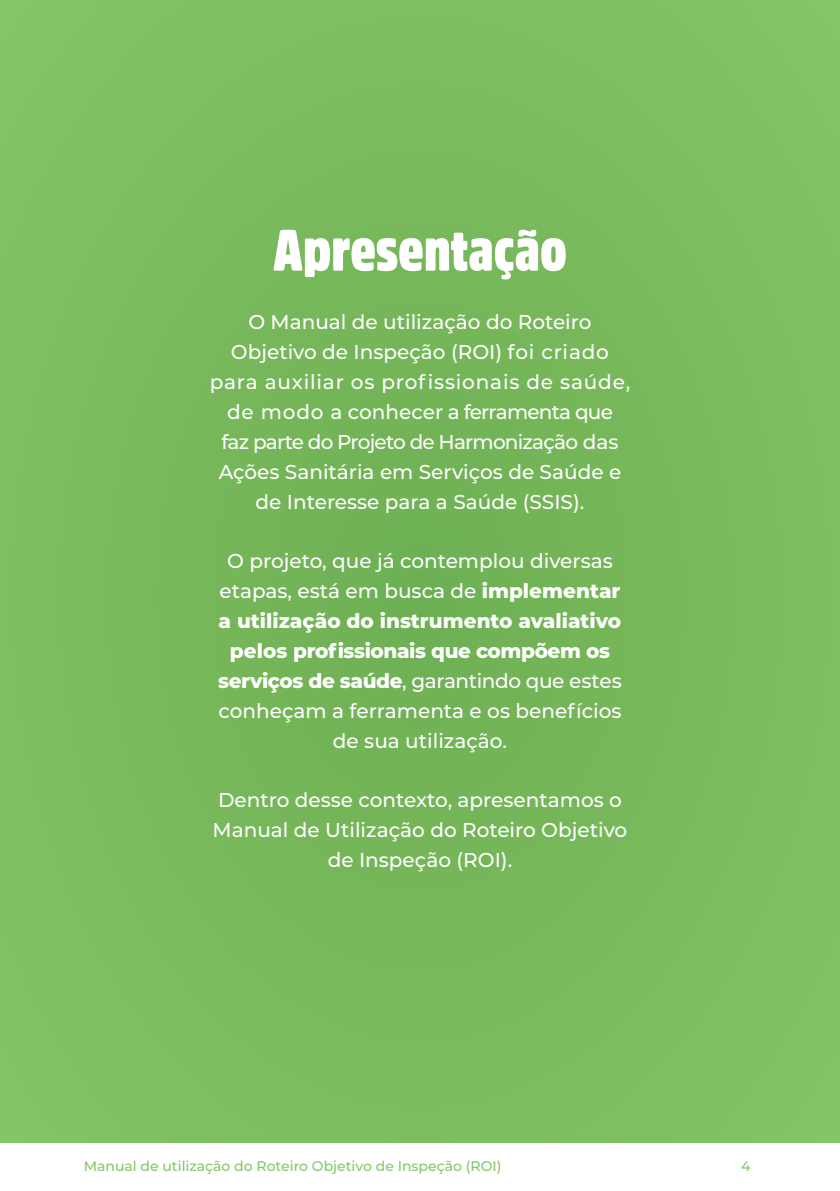
<style>
.page{position:relative;width:840px;height:1191px;background:#fff}
.page>*{position:absolute;margin:0;border:0;box-sizing:border-box;transform-origin:0 0}
.t1{font:900 57.6px "Amsi Pro Cond";color:#fff}
.t2{font:500 20px/30px "Montserrat";color:#fff;text-align:center}
.t3{font:500 14px "Montserrat";color:#85c769}
.s1{font-weight:800}
</style>
<div class="page">
<div style="left:0;top:0;width:839px;height:1191px;background:#7bbb5e"></div>
<div style="left:0;top:1143px;width:839px;height:48px;background:#fff"></div>
<h1 class="t1" style="left:273px;top:211px;width:295px">Apresentação</h1>
<p class="t2" style="left:209px;top:306px;width:422px">O Manual de utilização do Roteiro Objetivo de Inspeção (ROI) foi criado para auxiliar os profissionais de saúde, de modo a conhecer a ferramenta que<br>faz parte do Projeto de Harmonização das Ações Sanitária em Serviços de Saúde e de Interesse para a Saúde (SSIS).</p>
<p class="t2" style="left:218px;top:545px;width:405px">O projeto, que já contemplou diversas etapas, está em busca de <span class="s1">implementar a utilização do instrumento avaliativo pelos profissionais que compõem os serviços de saúde</span>, garantindo que estes conheçam a ferramenta e os benefícios de sua utilização.</p>
<p class="t2" style="left:212px;top:783px;width:416px">Dentro desse contexto, apresentamos o<br>Manual de Utilização do Roteiro Objetivo de Inspeção (ROI).</p>
<p class="t3" style="left:84px;top:1155px;width:419px">Manual de utilização do Roteiro Objetivo de Inspeção (ROI)</p>
<p class="t3" style="left:740px;top:1155px;width:11px">4</p>
</div>
